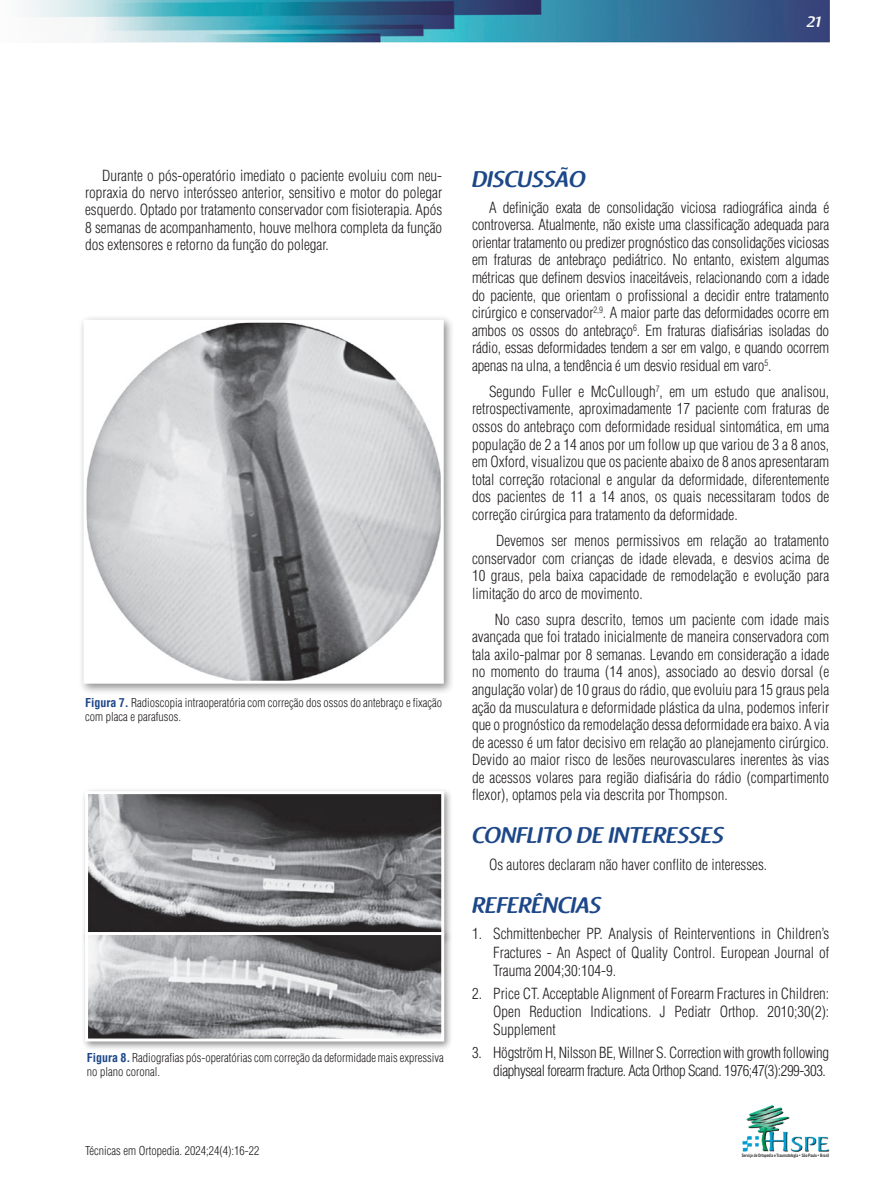
<style>
.page{position:relative;width:893px;height:1191px;background:#fff}
.page>*{position:absolute;margin:0;border:0;box-sizing:border-box;transform-origin:0 0}
.t1{font:600 22.5px "Raspoutine";color:#1c4788}
.t2{font:300 condensed 15px/17.5px "Helvetica LT Std";color:#231f20;text-align:justify}
.t3{font:300 condensed 15px/18.3px "Helvetica LT Std";letter-spacing:-.02em;color:#231f20;text-align:right}
.t4{font:600 15px "Raspoutine";color:#fff}
.t5{font:300 condensed 12px/14px "Helvetica LT Std";color:#231f20}
.t6{font:700 4.5px "News Gothic BT";color:#231f20;scale:.8 1}
.s1{font-weight:700;color:#1c4788}
</style>
<div class="page">
<img style="left:25px;top:0;width:804px;height:43px">
<img style="left:742px;top:1105px;width:87px;height:47px">
<div style="left:81px;top:787px;width:372px;height:158px;background:#231f20;opacity:.5"></div>
<img style="left:89px;top:795px;width:351px;height:133px">
<div style="left:85px;top:791px;width:359px;height:145px;border:3px solid #fff"></div>
<div style="left:81px;top:928px;width:372px;height:122px;background:#231f20;opacity:.5"></div>
<div style="left:85px;top:932px;width:359px;height:109px;border:3px solid #fff"></div>
<div style="left:78px;top:315px;width:377px;height:380px;background:#231f20;opacity:.5"></div>
<img style="left:88px;top:324px;width:352px;height:355px">
<div style="left:84px;top:320px;width:360px;height:363px;border:3px solid #fff"></div>
<p class="t4" style="left:806px;top:14px;width:16px">21</p>
<p class="t2" style="left:85px;top:167px;width:359px;text-indent:17px">Durante o pós-operatório imediato o paciente evoluiu com neu&shy;ropraxia do nervo interósseo anterior, sensitivo e motor do polegar esquerdo. Optado por tratamento conservador com fisioterapia. Após 8 semanas de acompanhamento, houve melhora completa da função dos extensores e retorno da função do polegar.</p>
<h1 class="t1" style="left:472px;top:166px;width:115px">DISCUSSÃO</h1>
<p class="t2" style="left:472px;top:198px;width:359px;text-indent:17px">A definição exata de consolidação viciosa radiográfica ainda é controversa. Atualmente, não existe uma classificação adequada para orientar tratamento ou predizer prognóstico das consolidações viciosas em fraturas de antebraço pediátrico. No entanto, existem algumas métricas que definem desvios inaceitáveis, relacionando com a idade do paciente, que orientam o profissional a decidir entre tratamento cirúrgico e conservador<sup>2,9</sup>. A maior parte das deformidades ocorre em ambos os ossos do antebraço<sup>6</sup>. Em fraturas diafisárias isoladas do rádio, essas deformidades tendem a ser em valgo, e quando ocorrem apenas na ulna, a tendência é um desvio residual em varo<sup>5</sup>.</p>
<p class="t2" style="left:472px;top:382px;width:359px;text-indent:17px">Segundo Fuller e McCullough<sup>7</sup>, em um estudo que analisou, retrospectivamente, aproximadamente 17 paciente com fraturas de ossos do antebraço com deformidade residual sintomática, em uma população de 2 a 14 anos por um follow up que variou de 3 a 8 anos, em Oxford, visualizou que os paciente abaixo de 8 anos apresentaram total correção rotacional e angular da deformidade, diferentemente dos pacientes de 11 a 14 anos, os quais necessitaram todos de correção cirúrgica para tratamento da deformidade.</p>
<p class="t2" style="left:472px;top:531px;width:359px;text-indent:24px">Devemos ser menos permissivos em relação ao tratamento conservador com crianças de idade elevada, e desvios acima de 10 graus, pela baixa capacidade de remodelação e evolução para limitação do arco de movimento.</p>
<p class="t2" style="left:472px;top:610px;width:359px;text-indent:23px">No caso supra descrito, temos um paciente com idade mais avançada que foi tratado inicialmente de maneira conservadora com tala axilo-palmar por 8 semanas. Levando em consideração a idade no momento do trauma (14 anos), associado ao desvio dorsal (e angulação volar) de 10 graus do rádio, que evoluiu para 15 graus pela ação da musculatura e deformidade plástica da ulna, podemos inferir que o prognóstico da remodelação dessa deformidade era baixo. A via de acesso é um fator decisivo em relação ao planejamento cirúrgico.<br>Devido ao maior risco de lesões neurovasculares inerentes às vias de acessos volares para região diafisária do rádio (compartimento flexor), optamos pela via descrita por Thompson.</p>
<h1 class="t1" style="left:472px;top:823px;width:253px">CONFLITO DE INTERESSES</h1>
<p class="t2" style="left:489px;top:855px;width:280px">Os autores declaram não haver conflito de interesses.</p>
<h1 class="t1" style="left:472px;top:892px;width:131px">REFERÊNCIAS</h1>
<p class="t2" style="left:493px;top:924px;width:337px;line-height:18.3px;text-indent:-21px">1. Schmittenbecher PP. Analysis of Reinterventions in Children’s Fractures - An Aspect of Quality Control. European Journal of Trauma 2004;30:104-9.</p>
<p class="t2" style="left:493px;top:984px;width:337px;line-height:18.3px;text-indent:-21px">2. Price CT. Acceptable Alignment of Forearm Fractures in Children:<br>Open Reduction Indications. J Pediatr Orthop. 2010;30(2):<br>Supplement</p>
<p class="t3" style="left:472px;top:1043px;width:359px">3. Högström H, Nilsson BE, Willner S. Correction with growth following diaphyseal forearm fracture. Acta Orthop Scand. 1976;47(3):299-303.</p>
<p class="t5" style="left:85px;top:696px;width:359px"><span class="s1">Figura 7.</span> Radioscopia intraoperatória com correção dos ossos do antebraço e fixação com placa e parafusos.</p>
<p class="t5" style="left:87px;top:1050px;width:359px"><span class="s1">Figura 8.</span> Radiografias pós-operatórias com correção da deformidade mais expressiva no plano coronal.</p>
<p class="t5" style="left:85px;top:1144px;width:176px">Técnicas em Ortopedia. 2024;24(4):16-22</p>
<p class="t6" style="left:742px;top:1152px;width:111px">Serviço de Ortopedia e Traumatologia • São Paulo • Brasil</p>
</div>
